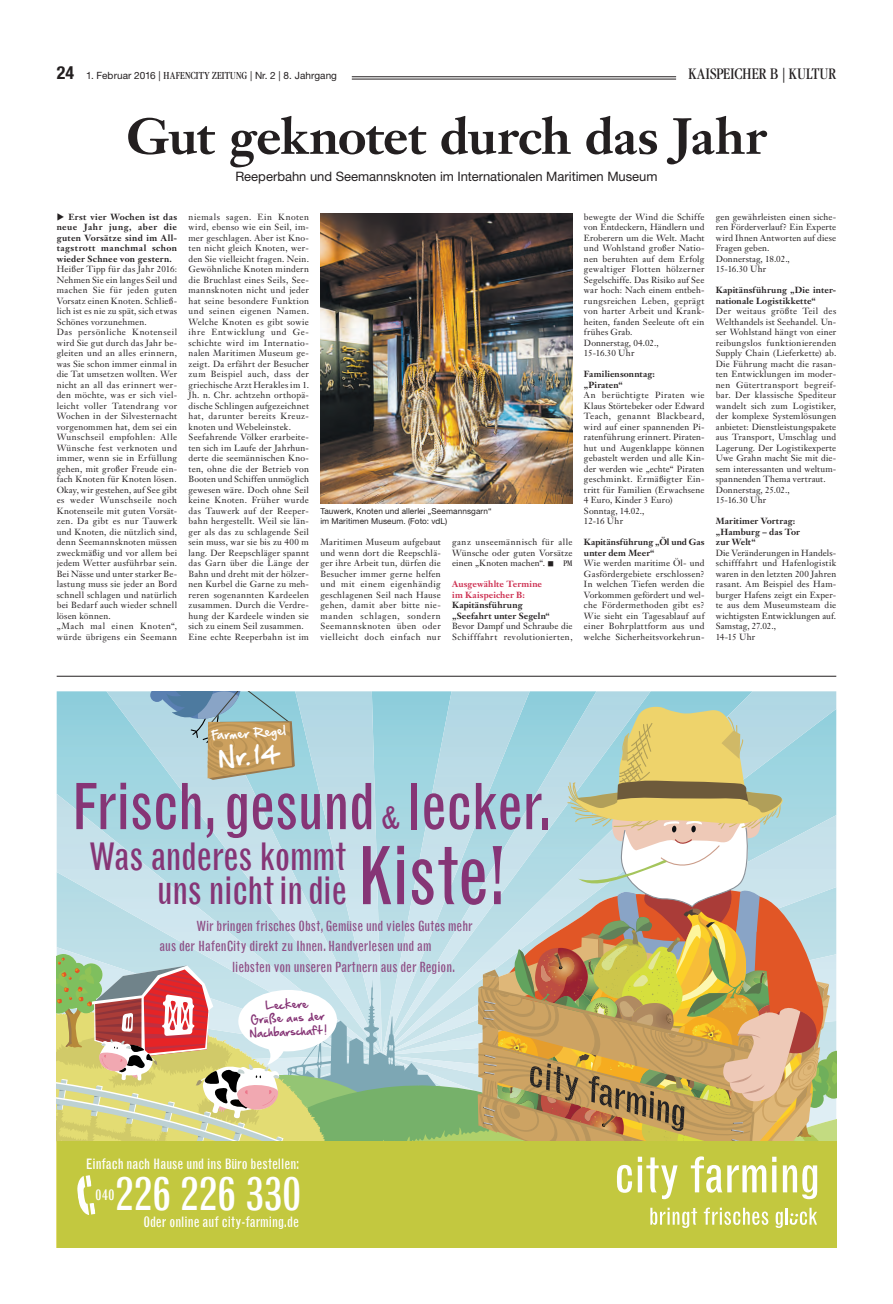
<style>
.page{position:relative;width:893px;height:1304px;background:#fff}
.page>*{position:absolute;margin:0;border:0;box-sizing:border-box;transform-origin:0 0}
.t1{font:condensed 62.6px "Grotesque";letter-spacing:-.01em;color:#863576}
.t2{font:700 50px "Janson Text";letter-spacing:-.015em;color:#231f20}
.t3{font:condensed 44.4px "Grotesque";color:#fff}
.t4{font:condensed 37.5px/34.6px "Grotesque";letter-spacing:-.01em;color:#863576}
.t5{font:22.5px "Hand Of Sean";color:#fff}
.t6{font:15px "Garamond ITC Condensed BQ";letter-spacing:.01em;color:#231f20}
.t7{font:condensed 14.2px "Grotesque";color:#fff}
.t8{font:condensed 13.9px "Grotesque";color:#8e4e85}
.t9{font:13px "Helvetica Neue LT";letter-spacing:-.005em;color:#231f20}
.t10{font:11.3px "Hand Of Sean";color:#fff}
.t11{font:10px "Helvetica Neue LT";letter-spacing:.005em;color:#231f20}
.t12{font:9.9px/13.6px "Hand Of Sean";color:#863576;text-align:center}
.t13{font:8.8px/10.5px "Janson Text";letter-spacing:.025em;color:#231f20}
.t14{font:8.2px/10.5px "Helvetica Neue LT";letter-spacing:.015em;color:#231f20}
.s1{font-weight:700;font-stretch:condensed;font-size:18px}
.s2{font-family:"Garamond ITC Condensed BQ"}
.s3{font-weight:700}
.s4{font-family:"Garamond ITC Condensed BQ";font-size:8px}
.s5{font-weight:700;color:#cc2c4e}
.s6{font-size:31.2px}
.s7{font-size:78.8px}
</style>
<div class="page">
<hr style="left:352px;top:76px;width:324px;height:1px;background:#231f20">
<hr style="left:352px;top:79px;width:324px;height:1px;background:#231f20">
<hr style="left:57px;top:676px;width:779px;height:1px;background:#231f20">
<svg style="left:57px;top:691px;width:779px;height:557px;background:#bfc79d"></svg>
<img style="left:320px;top:213px;width:253px;height:290px">
<p class="t11" style="left:57px;top:70px;width:282px"><span class="s1">24</span> 1. Februar 2016 | <span class="s2">HAFENCITY ZEITUNG</span> | Nr. 2 | 8. Jahrgang</p>
<p class="t6" style="left:688px;top:66px;width:149px">KAISPEICHER B | KULTUR</p>
<p class="t2" style="left:126px;top:104px;width:642px">Gut geknotet durch das Jahr</p>
<p class="t9" style="left:235px;top:169px;width:424px">Reeperbahn und Seemannsknoten im Internationalen Maritimen Museum</p>
<p class="t13" style="left:57px;top:211px;width:122px">◆ <span class="s3">Erst vier Wochen ist das neue Jahr jung, aber die guten Vorsätze sind im All&shy;tagstrott manchmal schon wieder Schnee von gestern.<br></span>Heißer Tipp für das Jahr 2016:<br>Nehmen Sie ein langes Seil und machen Sie für jeden guten<br>Vorsatz einen Knoten. Schließ&shy;lich ist es nie zu spät, sich etwas<br>Schönes vorzunehmen.<br>Das persönliche Knotenseil wird Sie gut durch das Jahr be&shy;gleiten und an alles erinnern, was Sie schon immer einmal in die Tat umsetzen wollten. Wer nicht an all das erinnert wer&shy;den möchte, was er sich viel&shy;leicht voller Tatendrang vor<br>Wochen in der Silvesternacht vorgenommen hat, dem sei ein<br>Wunschseil empfohlen: Alle<br>Wünsche fest verknoten und immer, wenn sie in Erfüllung gehen, mit großer Freude ein&shy;fach Knoten für Knoten lösen.<br>Okay, wir gestehen, auf See gibt es weder Wunschseile noch<br>Knotenseile mit guten Vorsät&shy;zen. Da gibt es nur Tauwerk und Knoten, die nützlich sind, denn Seemannsknoten müssen zweckmäßig und vor allem bei jedem Wetter ausführbar sein.<br>Bei Nässe und unter starker Be&shy;lastung muss sie jeder an Bord schnell schlagen und natürlich bei Bedarf auch wieder schnell lösen können.<br>„Mach mal einen Knoten“, würde übrigens ein Seemann</p>
<p class="t13" style="left:189px;top:211px;width:122px">niemals sagen. Ein Knoten wird, ebenso wie ein Seil, im&shy;mer geschlagen. Aber ist Kno&shy;ten nicht gleich Knoten, wer&shy;den Sie vielleicht fragen. Nein.<br>Gewöhnliche Knoten mindern die Bruchlast eines Seils, See&shy;mannsknoten nicht und jeder hat seine besondere Funktion und seinen eigenen Namen.<br>Welche Knoten es gibt sowie ihre Entwicklung und Ge&shy;schichte wird im Internatio&shy;nalen Maritimen Museum ge&shy;zeigt. Da erfährt der Besucher zum Beispiel auch, dass der griechische Arzt Herakles im 1.<br>Jh. n. Chr. achtzehn orthopä&shy;dische Schlingen aufgezeichnet hat, darunter bereits Kreuz&shy;knoten und Webeleinstek.<br>Seefahrende Völker erarbeite&shy;ten sich im Laufe der Jahrhun&shy;derte die seemännischen Kno&shy;ten, ohne die der Betrieb von<br>Booten und Schiffen unmöglich gewesen wäre. Doch ohne Seil keine Knoten. Früher wurde das Tauwerk auf der Reeper&shy;bahn hergestellt. Weil sie län&shy;ger als das zu schlagende Seil sein muss, war sie bis zu 400 m lang. Der Reepschläger spannt das Garn über die Länge der<br>Bahn und dreht mit der hölzer&shy;nen Kurbel die Garne zu meh&shy;reren sogenannten Kardeelen zusammen. Durch die Verdre&shy;hung der Kardeele winden sie sich zu einem Seil zusammen.<br>Eine echte Reeperbahn ist im</p>
<p class="t14" style="left:320px;top:506px;width:173px">Tauwerk, Knoten und allerlei „Seemannsgarn“ im Maritimen Museum. (Foto: vdL)</p>
<p class="t13" style="left:320px;top:537px;width:122px;text-align:justify">Maritimen Museum aufgebaut und wenn dort die Reepschlä&shy;ger ihre Arbeit tun, dürfen die Besucher immer gerne helfen und mit einem eigenhändig geschlagenen Seil nach Hause gehen, damit aber bitte nie&shy;manden schlagen, sondern Seemannsknoten üben oder vielleicht doch einfach nur</p>
<p class="t13" style="left:452px;top:537px;width:122px;text-align:justify">ganz unseemännisch für alle Wünsche oder guten Vorsätze einen „Knoten machen“. ■ <span class="s4">PM</span></p>
<p class="t13" style="left:452px;top:579px;width:122px"><span class="s5">Ausgewählte Termine<br>im Kaispeicher B:<br></span><span class="s3">Kapitänsführung<br>„Seefahrt unter Segeln“<br></span>Bevor Dampf und Schraube die<br>Schifffahrt revolutionierten,</p>
<p class="t13" style="left:584px;top:211px;width:122px">bewegte der Wind die Schiffe von Entdeckern, Händlern und<br>Eroberern um die Welt. Macht und Wohlstand großer Natio&shy;nen beruhten auf dem Erfolg gewaltiger Flotten hölzerner<br>Segelschiffe. Das Risiko auf See war hoch: Nach einem entbeh&shy;rungsreichen Leben, geprägt von harter Arbeit und Krank&shy;heiten, fanden Seeleute oft ein frühes Grab.<br>Donnerstag, 04.02.,<br>15-16.30 Uhr</p>
<p class="t13" style="left:584px;top:369px;width:122px"><span class="s3">Familiensonntag:<br>„Piraten“<br></span>An berüchtigte Piraten wie<br>Klaus Störtebeker oder Edward<br>Teach, genannt Blackbeard, wird auf einer spannenden Pi&shy;ratenführung erinnert. Piraten&shy;hut und Augenklappe können gebastelt werden und alle Kin&shy;der werden wie „echte“ Piraten geschminkt. Ermäßigter Ein&shy;tritt für Familien (Erwachsene<br>4 Euro, Kinder 3 Euro)<br>Sonntag, 14.02.,<br>12-16 Uhr</p>
<p class="t13" style="left:584px;top:537px;width:122px"><span class="s3">Kapitänsführung „Öl und Gas unter dem Meer“<br></span>Wie werden maritime Öl- und<br>Gasfördergebiete erschlossen?<br>In welchen Tiefen werden die<br>Vorkommen gefördert und wel&shy;che Fördermethoden gibt es?<br>Wie sieht ein Tagesablauf auf einer Bohrplattform aus und welche Sicherheitsvorkehrun-</p>
<p class="t13" style="left:716px;top:211px;width:122px">gen gewährleisten einen siche&shy;ren Förderverlauf? Ein Experte wird Ihnen Antworten auf diese<br>Fragen geben.<br>Donnerstag, 18.02.,<br>15-16.30 Uhr</p>
<p class="t13" style="left:716px;top:285px;width:122px"><span class="s3">Kapitänsführung „Die inter&shy;nationale Logistikkette“<br></span>Der weitaus größte Teil des<br>Welthandels ist Seehandel. Un&shy;ser Wohlstand hängt von einer reibungslos funktionierenden<br>Supply Chain (Lieferkette) ab.<br>Die Führung macht die rasan&shy;ten Entwicklungen im moder&shy;nen Gütertransport begreif&shy;bar. Der klassische Spediteur wandelt sich zum Logistiker, der komplexe Systemlösungen anbietet: Dienstleistungspakete aus Transport, Umschlag und<br>Lagerung. Der Logistikexperte<br>Uwe Grahn macht Sie mit die&shy;sem interessanten und weltum&shy;spannenden Thema vertraut.<br>Donnerstag, 25.02.,<br>15-16.30 Uhr</p>
<p class="t13" style="left:716px;top:516px;width:122px"><span class="s3">Maritimer Vortrag: „Hamburg – das Tor<br>zur Welt“<br></span>Die Veränderungen in Handels&shy;schifffahrt und Hafenlogistik waren in den letzten 200 Jahren rasant. Am Beispiel des Ham&shy;burger Hafens zeigt ein Exper&shy;te aus dem Museumsteam die wichtigsten Entwicklungen auf.<br>Samstag, 27.02.,<br>14-15 Uhr</p>
<p class="t10" style="left:210px;top:725px;width:76px;rotate:-4deg">Farmer Regel</p>
<p class="t5" style="left:217px;top:737px;width:64px;rotate:-4deg">Nr. 14</p>
<p class="t1" style="left:70px;top:770px;width:483px">Frisch, gesund <span class="s6">&amp;</span> lecker.</p>
<p class="t4" style="left:157px;top:839px;width:350px;text-indent:-68px">Was anderes kommt<br>uns nicht in die <span class="s7">Kiste!</span></p>
<p class="t8" style="left:196px;top:917px;width:278px">Wir bringen frisches Obst, Gemüse und vieles Gutes mehr</p>
<p class="t8" style="left:159px;top:938px;width:273px">aus der HafenCity direkt zu Ihnen. Handverlesen und am</p>
<p class="t8" style="left:232px;top:959px;width:225px">liebsten von unseren Partnern aus der Region.</p>
<p class="t12" style="left:248px;top:1000px;width:78px;rotate:-3deg">Leckere<br>Grüße aus der<br>Nachbarschaft !</p>
<p class="t7" style="left:86px;top:1155px;width:215px">Einfach nach Hause und ins Büro bestellen:</p>
<p class="t7" style="left:96px;top:1187px;width:20px">040</p>
<p class="t3" style="left:116px;top:1168px;width:187px">226 226 330</p>
<p class="t7" style="left:143px;top:1213px;width:157px">Oder online auf city-farming.de</p>
</div>
